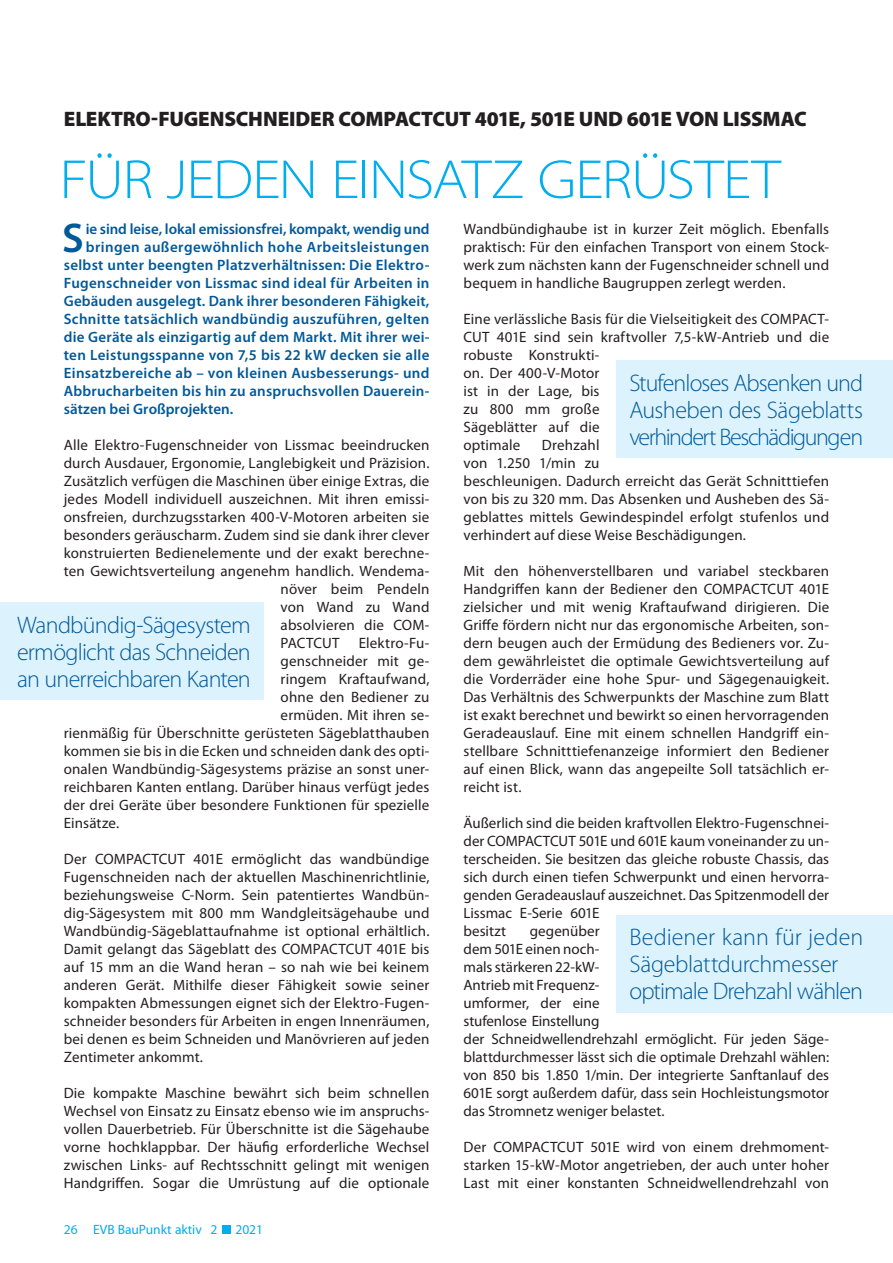
<style>
.page{position:relative;width:893px;height:1263px;background:#fff}
.page>*{position:absolute;margin:0;border:0;box-sizing:border-box;transform-origin:0 0}
.t1{font:300 semi-expanded 55.5px "Myriad Pro";letter-spacing:-.02em;color:#00aeef}
.t2{font:600 41.7px "Myriad Pro";color:#005999}
.t3{font:300 24px/27px "Myriad Pro";letter-spacing:-.03em;color:#005999;text-align:justify}
.t4{font:900 21px "Myriad Pro";letter-spacing:-.015em;color:#231f20}
.t5{font:15px/18px "Myriad Pro";letter-spacing:.005em;color:#231f20;text-align:justify}
.t6{font:600 15px "Myriad Pro";letter-spacing:.02em;color:#005999}
.t7{font:600 15px "Myriad Pro";letter-spacing:-.005em;color:#005999}
.t8{font:13.5px "Myriad Pro";color:#00aeef}
</style>
<div class="page">
<div style="left:222px;top:1225px;width:9px;height:9px;background:#00aeef"></div>
<div style="left:0;top:602px;width:264px;height:98px;background:#dcf2fc"></div>
<div style="left:617px;top:360px;width:276px;height:98px;background:#dcf2fc"></div>
<div style="left:617px;top:915px;width:276px;height:97px;background:#dcf2fc"></div>
<h3 class="t4" style="left:64px;top:108px;width:745px">ELEKTRO-FUGENSCHNEIDER COMPACTCUT 401E, 501E UND 601E VON LISSMAC</h3>
<h1 class="t1" style="left:60px;top:146px;width:722px">FÜR JEDEN EINSATZ GERÜSTET</h1>
<h2 class="t2" style="left:62px;top:222px;width:23px">S</h2>
<p class="t7" style="left:86px;top:223px;width:345px">ie sind leise, lokal emissionsfrei, kompakt, wendig und</p>
<p class="t6" style="left:86px;top:241px;width:345px">bringen außergewöhnlich hohe Arbeitsleistungen</p>
<p class="t6" style="left:64px;top:259px;width:367px">selbst unter beengten Platzverhältnissen: Die Elektro-</p>
<p class="t6" style="left:64px;top:277px;width:367px">Fugenschneider von Lissmac sind ideal für Arbeiten in</p>
<p class="t6" style="left:64px;top:295px;width:367px">Gebäuden ausgelegt. Dank ihrer besonderen Fähigkeit,</p>
<p class="t6" style="left:64px;top:313px;width:367px">Schnitte tatsächlich wandbündig auszuführen, gelten</p>
<p class="t6" style="left:64px;top:331px;width:367px">die Geräte als einzigartig auf dem Markt. Mit ihrer wei-</p>
<p class="t6" style="left:64px;top:349px;width:367px">ten Leistungsspanne von 7,5 bis 22 kW decken sie alle</p>
<p class="t6" style="left:64px;top:367px;width:367px">Einsatzbereiche ab – von kleinen Ausbesserungs- und</p>
<p class="t6" style="left:64px;top:385px;width:367px">Abbrucharbeiten bis hin zu anspruchsvollen Dauerein-</p>
<p class="t6" style="left:64px;top:403px;width:171px">sätzen bei Großprojekten.</p>
<p class="t5" style="left:64px;top:436px;width:367px">Alle Elektro-Fugenschneider von Lissmac beeindrucken</p>
<p class="t5" style="left:64px;top:454px;width:367px">durch Ausdauer, Ergonomie, Langlebigkeit und Präzision.</p>
<p class="t5" style="left:64px;top:472px;width:367px">Zusätzlich verfügen die Maschinen über einige Extras, die</p>
<p class="t5" style="left:64px;top:490px;width:367px">jedes Modell individuell auszeichnen. Mit ihren emissi-</p>
<p class="t5" style="left:64px;top:508px;width:367px">onsfreien, durchzugsstarken 400-V-Motoren arbeiten sie</p>
<p class="t5" style="left:64px;top:526px;width:367px">besonders geräuscharm. Zudem sind sie dank ihrer clever</p>
<p class="t5" style="left:64px;top:544px;width:367px">konstruierten Bedienelemente und der exakt berechne-</p>
<p class="t5" style="left:64px;top:562px;width:367px">ten Gewichtsverteilung angenehm handlich. Wendema-</p>
<p class="t5" style="left:281px;top:580px;width:150px">növer beim Pendeln</p>
<p class="t5" style="left:281px;top:598px;width:150px">von Wand zu Wand</p>
<p class="t5" style="left:281px;top:616px;width:150px">absolvieren die COM-</p>
<p class="t5" style="left:281px;top:634px;width:60px">PACTCUT</p>
<p class="t5" style="left:359px;top:634px;width:72px">Elektro-Fu-</p>
<p class="t5" style="left:281px;top:652px;width:150px">genschneider mit ge-</p>
<p class="t5" style="left:281px;top:670px;width:150px">ringem Kraftaufwand,</p>
<p class="t5" style="left:281px;top:688px;width:150px">ohne den Bediener zu</p>
<p class="t5" style="left:281px;top:706px;width:150px">ermüden. Mit ihren se-</p>
<p class="t5" style="left:64px;top:724px;width:367px">rienmäßig für Überschnitte gerüsteten Sägeblatthauben</p>
<p class="t5" style="left:64px;top:742px;width:367px">kommen sie bis in die Ecken und schneiden dank des opti-</p>
<p class="t5" style="left:64px;top:760px;width:367px">onalen Wandbündig-Sägesystems präzise an sonst uner-</p>
<p class="t5" style="left:64px;top:778px;width:367px">reichbaren Kanten entlang. Darüber hinaus verfügt jedes</p>
<p class="t5" style="left:64px;top:796px;width:367px">der drei Geräte über besondere Funktionen für spezielle</p>
<p class="t5" style="left:64px;top:814px;width:57px">Einsätze.</p>
<p class="t5" style="left:64px;top:850px;width:367px">Der COMPACTCUT 401E ermöglicht das wandbündige Fugenschneiden nach der aktuellen Maschinenrichtlinie, beziehungsweise C-Norm. Sein patentiertes Wandbün&shy;dig-Sägesystem mit 800 mm Wandgleitsägehaube und Wandbündig-Sägeblattaufnahme ist optional erhältlich.<br>Damit gelangt das Sägeblatt des COMPACTCUT 401E bis auf 15 mm an die Wand heran – so nah wie bei keinem anderen Gerät. Mithilfe dieser Fähigkeit sowie seiner kompakten Abmessungen eignet sich der Elektro-Fugen&shy;schneider besonders für Arbeiten in engen Innenräumen, bei denen es beim Schneiden und Manövrieren auf jeden Zentimeter ankommt.</p>
<p class="t5" style="left:64px;top:1084px;width:367px">Die kompakte Maschine bewährt sich beim schnellen Wechsel von Einsatz zu Einsatz ebenso wie im anspruchs&shy;vollen Dauerbetrieb. Für Überschnitte ist die Sägehaube vorne hochklappbar. Der häufig erforderliche Wechsel zwischen Links- auf Rechtsschnitt gelingt mit wenigen Handgriffen. Sogar die Umrüstung auf die optionale</p>
<h3 class="t3" style="left:17px;top:613px;width:235px">Wandbündig-Sägesystem ermöglicht das Schneiden an unerreichbaren Kanten</h3>
<p class="t8" style="left:93px;top:1223px;width:110px">EVB BauPunkt aktiv</p>
<p class="t8" style="left:64px;top:1223px;width:15px">26</p>
<p class="t8" style="left:235px;top:1223px;width:29px">2021</p>
<p class="t8" style="left:210px;top:1223px;width:8px">2</p>
<p class="t5" style="left:463px;top:220px;width:367px">Wandbündighaube ist in kurzer Zeit möglich. Ebenfalls praktisch: Für den einfachen Transport von einem Stock&shy;werk zum nächsten kann der Fugenschneider schnell und bequem in handliche Baugruppen zerlegt werden.</p>
<p class="t5" style="left:463px;top:310px;width:367px;text-align:left">Eine verlässliche Basis für die Vielseitigkeit des COMPACT-<br>CUT 401E sind sein kraftvoller 7,5-kW-Antrieb und die robuste Konstrukti-<br>on. Der 400-V-Motor<br>ist in der Lage, bis<br>zu 800 mm große<br>Sägeblätter auf die<br>optimale</p>
<h3 class="t3" style="left:629px;top:371px;width:235px">Stufenloses Absenken und Ausheben des Sägeblatts verhindert Beschädigungen</h3>
<p class="t5" style="left:463px;top:436px;width:367px;text-align:left;text-indent:78px">Drehzahl<br>von 1.250 1/min zu<br>beschleunigen. Dadurch erreicht das Gerät Schnitttiefen von bis zu 320 mm. Das Absenken und Ausheben des Sä&shy;geblattes mittels Gewindespindel erfolgt stufenlos und verhindert auf diese Weise Beschädigungen.</p>
<p class="t5" style="left:463px;top:562px;width:367px">Mit den höhenverstellbaren und variabel steckbaren Handgriffen kann der Bediener den COMPACTCUT 401E zielsicher und mit wenig Kraftaufwand dirigieren. Die Griffe fördern nicht nur das ergonomische Arbeiten, son&shy;dern beugen auch der Ermüdung des Bedieners vor. Zu&shy;dem gewährleistet die optimale Gewichtsverteilung auf die Vorderräder eine hohe Spur- und Sägegenauigkeit.<br>Das Verhältnis des Schwerpunkts der Maschine zum Blatt ist exakt berechnet und bewirkt so einen hervorragenden Geradeauslauf. Eine mit einem schnellen Handgriff ein&shy;stellbare Schnitttiefenanzeige informiert den Bediener auf einen Blick, wann das angepeilte Soll tatsächlich er&shy;reicht ist.</p>
<p class="t5" style="left:463px;top:814px;width:367px;text-align:left">Äußerlich sind die beiden kraftvollen Elektro-Fugenschnei&shy;der COMPACTCUT 501E und 601E kaum voneinander zu un&shy;terscheiden. Sie besitzen das gleiche robuste Chassis, das sich durch einen tiefen Schwerpunkt und einen hervorra&shy;genden Geradeauslauf auszeichnet. Das Spitzenmodell der Lissmac E-Serie 601E<br>besitzt</p>
<p class="t5" style="left:463px;top:922px;width:367px;text-align:left;text-indent:66px">gegenüber<br>dem 501E einen noch-<br>mals stärkeren 22-kW-<br>Antrieb mit Frequenz-<br>umformer, der eine<br>stufenlose Einstellung<br>der Schneidwellendrehzahl ermöglicht. Für jeden Säge&shy;blattdurchmesser lässt sich die optimale Drehzahl wählen: von 850 bis 1.850 1/min. Der integrierte Sanftanlauf des 601E sorgt außerdem dafür, dass sein Hochleistungsmotor das Stromnetz weniger belastet.</p>
<p class="t5" style="left:463px;top:1138px;width:367px">Der COMPACTCUT 501E wird von einem drehmoment&shy;starken 15-kW-Motor angetrieben, der auch unter hoher Last mit einer konstanten Schneidwellendrehzahl von</p>
<h3 class="t3" style="left:629px;top:926px;width:235px;text-align:left">Bediener kann für jeden<br>Sägeblattdurchmesser optimale Drehzahl wählen</h3>
</div>
